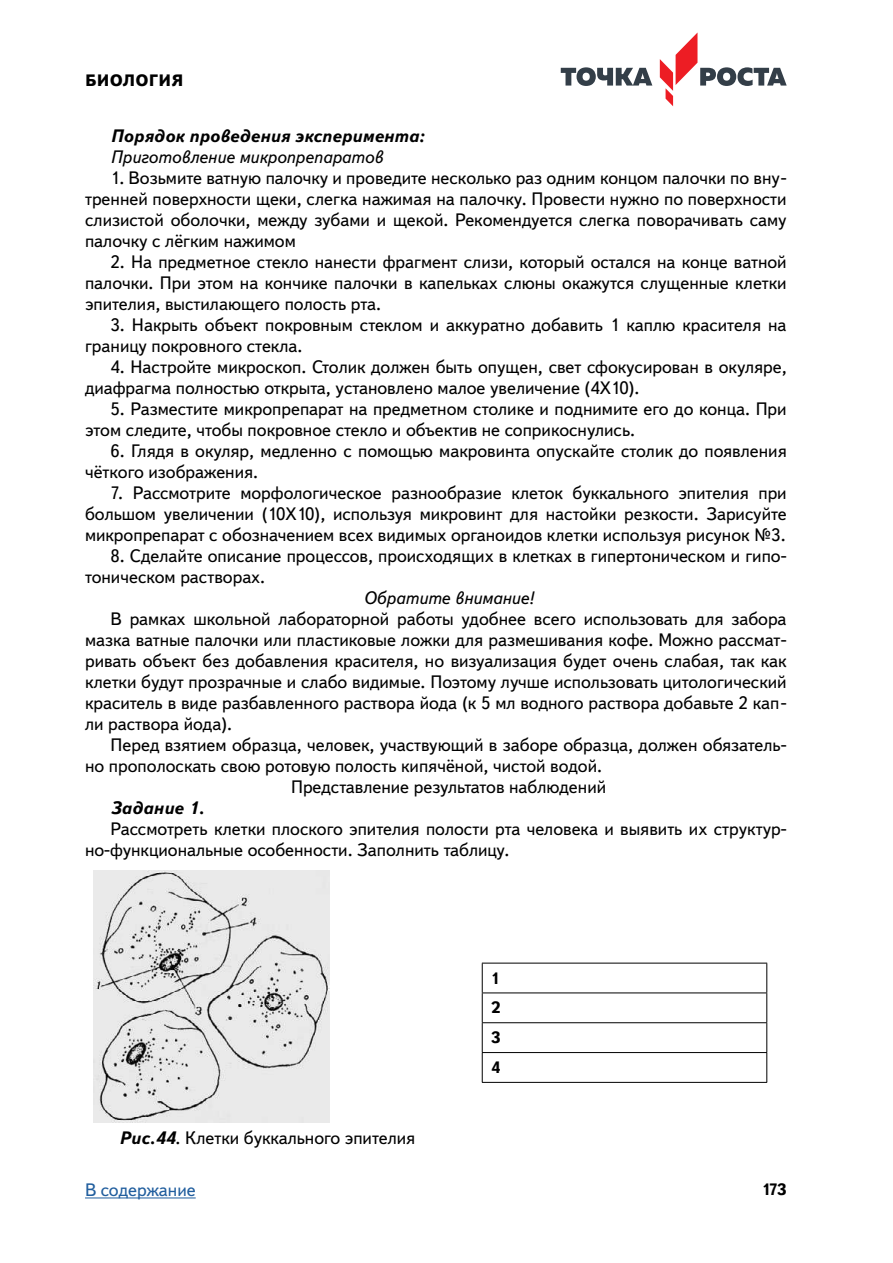
<style>
.page{position:relative;width:893px;height:1263px;background:#fff}
.page>*{position:absolute;margin:0;border:0;box-sizing:border-box;transform-origin:0 0}
.t1{font:18px/21px "Textbook New";color:#000}
.t2{font:italic 18px "Textbook New";color:#000}
.t3{font:italic 700 18px "Textbook New";color:#000}
.t4{font:18px "Textbook New";color:#215e9e}
.t5{font:800 16.5px "Textbook New";letter-spacing:.01em;color:#000}
.t6{font:700 16.5px/29.8px "Textbook New";color:#000;text-align:justify}
.s1{font-style:normal}
.s2{font-weight:700;font-style:italic}
</style>
<div class="page">
<svg style="left:561px;top:67px;width:91px;height:19px"></svg>
<svg style="left:660px;top:32px;width:127px;height:74px"></svg>
<hr style="left:85px;top:1197px;width:111px;height:1px;background:#215e9e">
<img style="left:94px;top:871px;width:235px;height:252px">
<hr style="left:482px;top:963px;width:285px;height:1px;background:#000">
<hr style="left:482px;top:992px;width:285px;height:1px;background:#000">
<hr style="left:482px;top:1022px;width:285px;height:1px;background:#000">
<hr style="left:482px;top:1052px;width:285px;height:1px;background:#000">
<svg style="left:766px;top:963px;width:1px;height:119px"></svg>
<hr style="left:482px;top:1082px;width:285px;height:1px;background:#000">
<svg style="left:482px;top:963px;width:1px;height:119px"></svg>
<p class="t5" style="left:85px;top:70px;width:100px">БИОЛОГИЯ</p>
<p class="t3" style="left:111px;top:124px;width:315px">Порядок проведения эксперимента:</p>
<p class="t2" style="left:111px;top:145px;width:274px">Приготовление микропрепаратов</p>
<p class="t1" style="left:85px;top:167px;width:703px;text-align:justify;text-indent:26px">1. Возьмите ватную палочку и проведите несколько раз одним концом палочки по вну&shy;тренней поверхности щеки, слегка нажимая на палочку. Провести нужно по поверхности слизистой оболочки, между зубами и щекой. Рекомендуется слегка поворачивать саму палочку с лёгким нажимом</p>
<p class="t1" style="left:85px;top:251px;width:703px;text-align:justify;text-indent:26px">2. На предметное стекло нанести фрагмент слизи, который остался на конце ватной палочки. При этом на кончике палочки в капельках слюны окажутся слущенные клетки эпителия, выстилающего полость рта.</p>
<p class="t1" style="left:85px;top:314px;width:703px;text-indent:26px">3. Накрыть объект покровным стеклом и аккуратно добавить 1 каплю красителя на границу покровного стекла.</p>
<p class="t1" style="left:85px;top:356px;width:703px;text-indent:26px">4. Настройте микроскоп. Столик должен быть опущен, свет сфокусирован в окуляре, диафрагма полностью открыта, установлено малое увеличение (4Х10).</p>
<p class="t1" style="left:85px;top:398px;width:703px;text-indent:26px">5. Разместите микропрепарат на предметном столике и поднимите его до конца. При этом следите, чтобы покровное стекло и объектив не соприкоснулись.</p>
<p class="t1" style="left:85px;top:440px;width:703px;text-indent:26px">6. Глядя в окуляр, медленно с помощью макровинта опускайте столик до появления чёткого изображения.</p>
<p class="t1" style="left:85px;top:482px;width:703px;text-align:justify;text-indent:26px">7. Рассмотрите морфологическое разнообразие клеток буккального эпителия при большом увеличении (10Х10), используя микровинт для настойки резкости. Зарисуйте микропрепарат с обозначением всех видимых органоидов клетки используя рисунок №3.</p>
<p class="t1" style="left:85px;top:545px;width:703px;text-indent:26px">8. Сделайте описание процессов, происходящих в клетках в гипертоническом и гипо&shy;тоническом растворах.</p>
<p class="t2" style="left:363px;top:586px;width:172px">Обратите внимание!</p>
<p class="t1" style="left:85px;top:608px;width:703px;text-align:justify;text-indent:26px">В рамках школьной лабораторной работы удобнее всего использовать для забора мазка ватные палочки или пластиковые ложки для размешивания кофе. Можно рассмат&shy;ривать объект без добавления красителя, но визуализация будет очень слабая, так как клетки будут прозрачные и слабо видимые. Поэтому лучше использовать цитологический краситель в виде разбавленного раствора йода (к 5 мл водного раствора добавьте 2 кап&shy;ли раствора йода).</p>
<p class="t1" style="left:111px;top:734px;width:678px">Перед взятием образца, человек, участвующий в заборе образца, должен обязатель-</p>
<p class="t1" style="left:85px;top:755px;width:519px">но прополоскать свою ротовую полость кипячёной, чистой водой.</p>
<p class="t1" style="left:291px;top:776px;width:317px">Представление результатов наблюдений</p>
<p class="t3" style="left:111px;top:796px;width:93px">Задание 1<span class="s1">.</span></p>
<p class="t1" style="left:111px;top:818px;width:678px">Рассмотреть клетки плоского эпителия полости рта человека и выявить их структур-</p>
<p class="t1" style="left:85px;top:839px;width:426px">но-функциональные особенности. Заполнить таблицу.</p>
<p class="t1" style="left:119px;top:1127px;width:298px"><span class="s2">Рис.44</span>. Клетки буккального эпителия</p>
<p class="t4" style="left:85px;top:1179px;width:112px">В содержание</p>
<p class="t6" style="left:491px;top:963px;width:11px">1<br>2<br>3<br>4</p>
<p class="t6" style="left:762px;top:1174px;width:26px">173</p>
</div>
